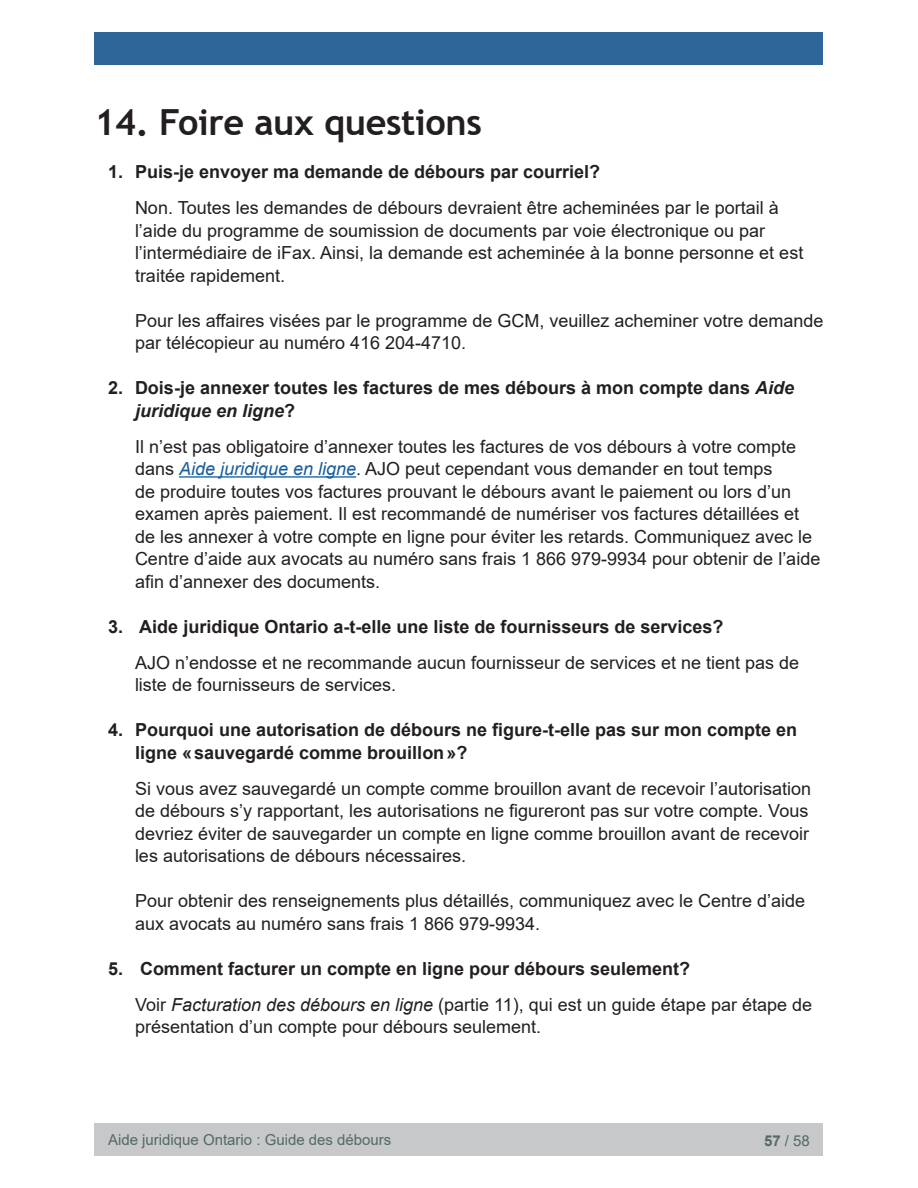
<style>
.page{position:relative;width:918px;height:1188px;background:#fff}
.page>*{position:absolute;margin:0;border:0;box-sizing:border-box;transform-origin:0 0}
.Heading_2{font:700 36px "Trebuchet MS";letter-spacing:-.01em;color:#231f20}
.t1{font:18px/22.5px "Arial";color:#231f20}
.t2{font:700 18px/22.5px "Arial";color:#231f20}
.t3{font:15px "Arial";color:#546964}
.s1{font-style:italic}
.s2{font-style:italic;color:#175d9e}
.s3{font-weight:700}
</style>
<div class="page">
<div style="left:94px;top:1123px;width:730px;height:33px;background:#c6c8c9"></div>
<div style="left:94px;top:32px;width:730px;height:33px;background:#2e6699"></div>
<hr style="left:179px;top:476px;width:177px;height:2px;background:#175d9e">
<h2 class="Heading_2" style="left:94px;top:99px;width:389px">14. Foire aux questions</h2>
<p class="t2" style="left:108px;top:161px;width:494px">1. Puis-je envoyer ma demande de débours par courriel?</p>
<p class="t1" style="left:135px;top:196px;width:670px">Non. Toutes les demandes de débours devraient être acheminées par le portail à l’aide du programme de soumission de documents par voie électronique ou par l’intermédiaire de iFax. Ainsi, la demande est acheminée à la bonne personne et est traitée rapidement.</p>
<p class="t1" style="left:135px;top:309px;width:690px">Pour les affaires visées par le programme de GCM, veuillez acheminer votre demande par télécopieur au numéro 416 204-4710.</p>
<p class="t2" style="left:135px;top:377px;width:661px;text-indent:-27px">2. Dois-je annexer toutes les factures de mes débours à mon compte dans <span class="s1">Aide juridique en ligne</span>?</p>
<p class="t1" style="left:135px;top:435px;width:687px">Il n’est pas obligatoire d’annexer toutes les factures de vos débours à votre compte dans <span class="s2">Aide juridique en ligne</span>. AJO peut cependant vous demander en tout temps<br>de produire toutes vos factures prouvant le débours avant le paiement ou lors d’un examen après paiement. Il est recommandé de numériser vos factures détaillées et de les annexer à votre compte en ligne pour éviter les retards. Communiquez avec le Centre d’aide aux avocats au numéro sans frais 1 866 979-9934 pour obtenir de l’aide afin d’annexer des documents.</p>
<p class="t2" style="left:108px;top:615px;width:617px">3. Aide juridique Ontario a-t-elle une liste de fournisseurs de services?</p>
<p class="t1" style="left:135px;top:651px;width:666px">AJO n’endosse et ne recommande aucun fournisseur de services et ne tient pas de liste de fournisseurs de services.</p>
<p class="t2" style="left:135px;top:719px;width:664px;text-indent:-27px">4. Pourquoi une autorisation de débours ne figure-t-elle pas sur mon compte en ligne «sauvegardé comme brouillon»?</p>
<p class="t1" style="left:135px;top:777px;width:678px">Si vous avez sauvegardé un compte comme brouillon avant de recevoir l’autorisation de débours s’y rapportant, les autorisations ne figureront pas sur votre compte. Vous devriez éviter de sauvegarder un compte en ligne comme brouillon avant de recevoir les autorisations de débours nécessaires.</p>
<p class="t1" style="left:135px;top:889px;width:672px">Pour obtenir des renseignements plus détaillés, communiquez avec le Centre d’aide aux avocats au numéro sans frais 1 866 979-9934.</p>
<p class="t2" style="left:108px;top:957px;width:584px">5. Comment facturer un compte en ligne pour débours seulement?</p>
<p class="t1" style="left:135px;top:993px;width:679px">Voir <span class="s1">Facturation des débours en ligne</span> (partie 11), qui est un guide étape par étape de présentation d’un compte pour débours seulement.</p>
<p class="t3" style="left:108px;top:1129px;width:285px">Aide juridique Ontario : Guide des débours</p>
<p class="t3" style="left:764px;top:1130px;width:47px"><span class="s3">57</span> / 58</p>
</div>
